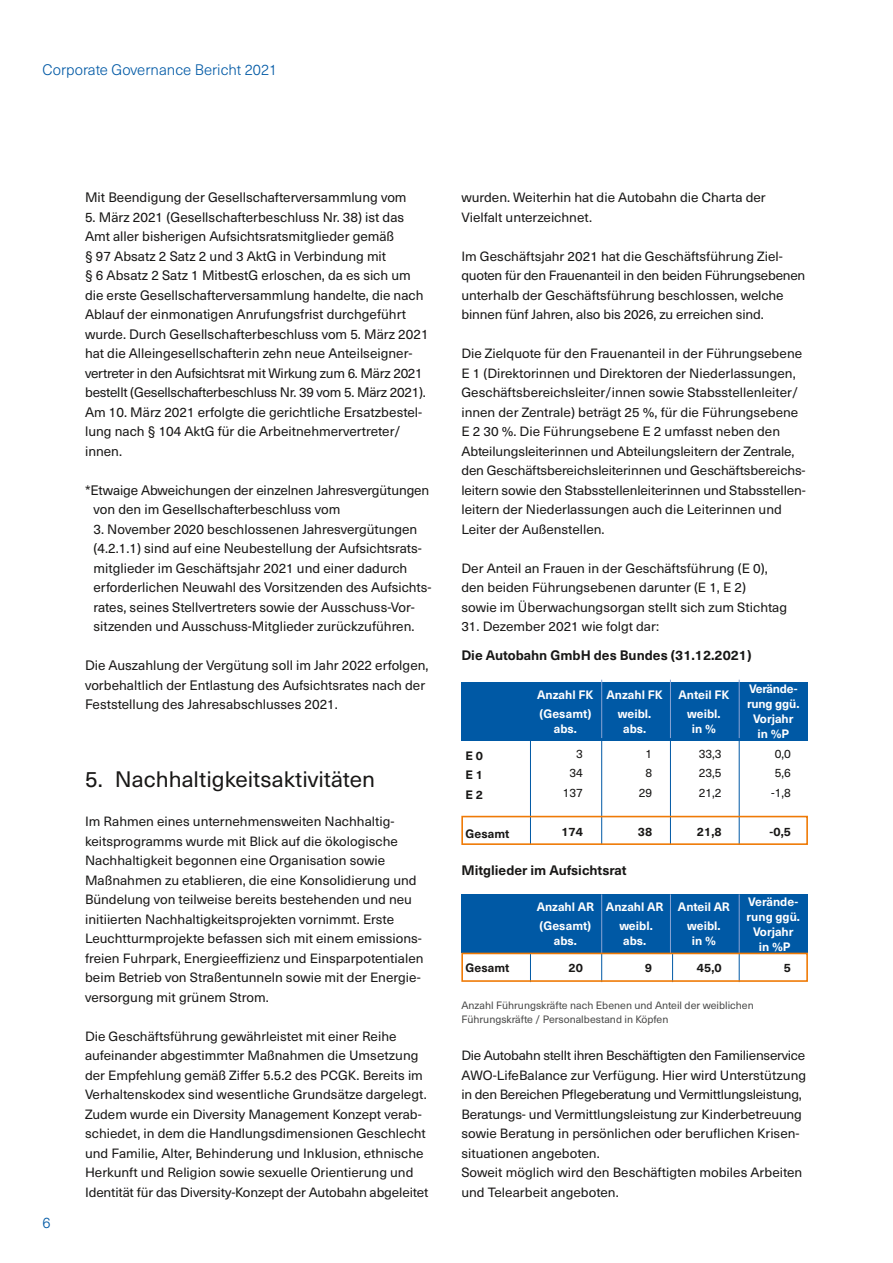
<style>
.page{position:relative;width:893px;height:1263px;background:#fff}
.page>*{position:absolute;margin:0;border:0;box-sizing:border-box;transform-origin:0 0}
.t1{font:22.05px "Neue Haas Unica W1 G";color:#181716}
.t2{font:300 15px "Neue Haas Unica W1 G";color:#0059a5}
.t3{font:13.5px/19.5px "Neue Haas Unica W1 G";color:#181716}
.t4{font:700 13.5px "Neue Haas Unica W1 G";color:#181716}
.t5{font:13.2px/19.5px "Neue Haas Unica W1 G";color:#181716}
.t6{font:700 12px/19.2px "Neue Haas Unica W1 G";color:#fff;text-align:center}
.t7{font:700 12px/19.5px "Neue Haas Unica W1 G";color:#181716;text-align:justify}
.t8{font:12px/19.5px "Neue Haas Unica W1 G";color:#181716;text-align:center}
.t9{font:700 12px/15px "Neue Haas Unica W1 G";letter-spacing:-.02em;color:#fff;text-align:center}
.t10{font:10.5px/13.5px "Neue Haas Unica W1 G";color:#484847}
</style>
<div class="page">
<hr style="left:530px;top:738px;width:1px;height:107px;background:#0059a5">
<div style="left:461px;top:682px;width:347px;height:58px;background:#0059a5"></div>
<hr style="left:739px;top:680px;width:1px;height:58px;background:#8aa4d4">
<hr style="left:670px;top:680px;width:1px;height:58px;background:#8aa4d4">
<hr style="left:601px;top:680px;width:1px;height:58px;background:#8aa4d4">
<hr style="left:739px;top:738px;width:1px;height:107px;background:#0059a5">
<hr style="left:670px;top:738px;width:1px;height:107px;background:#0059a5">
<hr style="left:601px;top:738px;width:1px;height:107px;background:#0059a5">
<div style="left:461px;top:816px;width:347px;height:29px;border:2px solid #ef7a06"></div>
<svg style="left:530px;top:956px;width:1px;height:23px"></svg>
<div style="left:461px;top:894px;width:347px;height:59px;background:#0059a5"></div>
<hr style="left:739px;top:894px;width:1px;height:59px;background:#8aa4d4">
<hr style="left:670px;top:894px;width:1px;height:59px;background:#8aa4d4">
<hr style="left:601px;top:894px;width:1px;height:59px;background:#8aa4d4">
<svg style="left:739px;top:956px;width:1px;height:23px"></svg>
<svg style="left:672px;top:956px;width:1px;height:23px"></svg>
<svg style="left:601px;top:956px;width:1px;height:23px"></svg>
<div style="left:461px;top:953px;width:347px;height:29px;border:2px solid #ef7a06"></div>
<p class="t2" style="left:43px;top:59px;width:236px">Corporate Governance Bericht 2021</p>
<p class="t2" style="left:43px;top:1211px;width:10px">6</p>
<p class="t3" style="left:85px;top:187px;width:323px">Mit Beendigung der Gesellschafterversammlung vom</p>
<p class="t3" style="left:85px;top:207px;width:345px">5. März 2021 (Gesellschafterbeschluss Nr. 38) ist das Amt aller bisherigen Aufsichtsratsmitglieder gemäß<br>§ 97 Absatz 2 Satz 2 und 3 AktG in Verbindung mit<br>§ 6 Absatz 2 Satz 1 MitbestG erloschen, da es sich um die erste Gesellschafterversammlung handelte, die nach Ablauf der einmonatigen Anrufungsfrist durchgeführt wurde. Durch Gesellschafterbeschluss vom 5. März 2021 hat die Alleingesellschafterin zehn neue Anteilseigner&shy;vertreter in den Aufsichtsrat mit Wirkung zum 6. März 2021 bestellt (Gesellschafterbeschluss Nr. 39 vom 5. März 2021).<br>Am 10. März 2021 erfolgte die gerichtliche Ersatzbestel&shy;lung nach § 104 AktG für die Arbeitnehmervertreter/ innen.</p>
<p class="t3" style="left:94px;top:479px;width:337px;text-indent:-9px">*Etwaige Abweichungen der einzelnen Jahresvergütungen von den im Gesellschafterbeschluss vom</p>
<p class="t3" style="left:94px;top:518px;width:340px">3. November 2020 beschlossenen Jahresvergütungen (4.2.1.1) sind auf eine Neubestellung der Aufsichtsrats&shy;mitglieder im Geschäftsjahr 2021 und einer dadurch erforderlichen Neuwahl des Vorsitzenden des Aufsichts&shy;rates, seines Stellvertreters sowie der Ausschuss-Vor&shy;sitzenden und Ausschuss-Mitglieder zurückzuführen.</p>
<p class="t3" style="left:85px;top:655px;width:345px">Die Auszahlung der Vergütung soll im Jahr 2022 erfolgen, vorbehaltlich der Entlastung des Aufsichtsrates nach der<br>Feststellung des Jahresabschlusses 2021.</p>
<h1 class="t1" style="left:85px;top:763px;width:291px">5. Nachhaltigkeitsaktivitäten</h1>
<p class="t5" style="left:85px;top:811px;width:340px">Im Rahmen eines unternehmensweiten Nachhaltig&shy;keitsprogramms wurde mit Blick auf die ökologische Nachhaltigkeit begonnen eine Organisation sowie Maßnahmen zu etablieren, die eine Konsolidierung und Bündelung von teilweise bereits bestehenden und neu initiierten Nachhaltigkeitsprojekten vornimmt. Erste Leuchtturmprojekte befassen sich mit einem emissions&shy;freien Fuhrpark, Energieeffizienz und Einsparpotentialen beim Betrieb von Straßentunneln sowie mit der Energie&shy;versorgung mit grünem Strom.</p>
<p class="t5" style="left:85px;top:1026px;width:345px">Die Geschäftsführung gewährleistet mit einer Reihe aufeinander abgestimmter Maßnahmen die Umsetzung der Empfehlung gemäß Ziffer 5.5.2 des PCGK. Bereits im Verhaltenskodex sind wesentliche Grundsätze dargelegt.<br>Zudem wurde ein Diversity Management Konzept verab&shy;schiedet, in dem die Handlungsdimensionen Geschlecht und Familie, Alter, Behinderung und Inklusion, ethnische Herkunft und Religion sowie sexuelle Orientierung und Identität für das Diversity-Konzept der Autobahn abgeleitet</p>
<p class="t5" style="left:461px;top:187px;width:306px">wurden. Weiterhin hat die Autobahn die Charta der<br>Vielfalt unterzeichnet.</p>
<p class="t5" style="left:461px;top:246px;width:345px">Im Geschäftsjahr 2021 hat die Geschäftsführung Ziel&shy;quoten für den Frauenanteil in den beiden Führungsebenen unterhalb der Geschäftsführung beschlossen, welche binnen fünf Jahren, also bis 2026, zu erreichen sind.</p>
<p class="t5" style="left:461px;top:343px;width:346px">Die Zielquote für den Frauenanteil in der Führungsebene E 1 (Direktorinnen und Direktoren der Niederlassungen, Geschäftsbereichsleiter/innen sowie Stabsstellenleiter/ innen der Zentrale) beträgt 25 %, für die Führungsebene E 2 30 %. Die Führungsebene E 2 umfasst neben den Abteilungsleiterinnen und Abteilungsleitern der Zentrale, den Geschäftsbereichsleiterinnen und Geschäftsbereichs&shy;leitern sowie den Stabsstellenleiterinnen und Stabsstellen&shy;leitern der Niederlassungen auch die Leiterinnen und Leiter der Außenstellen.</p>
<p class="t5" style="left:461px;top:558px;width:327px">Der Anteil an Frauen in der Geschäftsführung (E 0), den beiden Führungsebenen darunter (E 1, E 2)<br>sowie im Überwachungsorgan stellt sich zum Stichtag</p>
<p class="t5" style="left:461px;top:616px;width:199px">31. Dezember 2021 wie folgt dar:</p>
<p class="t4" style="left:461px;top:645px;width:292px">Die Autobahn GmbH des Bundes (31.12.2021)</p>
<p class="t7" style="left:466px;top:745px;width:19px">E 0<br>E 1<br>E 2</p>
<p class="t7" style="left:466px;top:823px;width:45px">Gesamt</p>
<p class="t6" style="left:537px;top:684px;width:58px;text-align:left">Anzahl FK (Gesamt)</p>
<p class="t6" style="left:554px;top:718px;width:25px">abs.</p>
<p class="t8" style="left:563px;top:743px;width:22px;text-align:right">3<br>34<br>137</p>
<p class="t7" style="left:561px;top:821px;width:23px">174</p>
<p class="t6" style="left:607px;top:684px;width:58px">Anzahl FK weibl.</p>
<p class="t6" style="left:623px;top:718px;width:25px">abs.</p>
<p class="t8" style="left:639px;top:743px;width:15px">1<br>8<br>29</p>
<p class="t7" style="left:638px;top:821px;width:16px">38</p>
<p class="t4" style="left:461px;top:860px;width:167px">Mitglieder im Aufsichtsrat</p>
<p class="t6" style="left:537px;top:896px;width:59px;text-align:left">Anzahl AR (Gesamt)</p>
<p class="t6" style="left:554px;top:931px;width:25px">abs.</p>
<p class="t6" style="left:606px;top:896px;width:59px">Anzahl AR weibl.</p>
<p class="t6" style="left:623px;top:931px;width:25px">abs.</p>
<p class="t6" style="left:678px;top:684px;width:52px">Anteil FK weibl.</p>
<p class="t6" style="left:692px;top:718px;width:26px">in %</p>
<p class="t8" style="left:699px;top:743px;width:24px;text-align:justify">33,3<br>23,5<br>21,2</p>
<p class="t7" style="left:697px;top:821px;width:26px">21,8</p>
<p class="t6" style="left:678px;top:896px;width:54px">Anteil AR weibl.</p>
<p class="t6" style="left:692px;top:931px;width:26px">in %</p>
<p class="t9" style="left:747px;top:680px;width:54px">Verände&shy;rung ggü.<br>Vorjahr in %P</p>
<p class="t8" style="left:771px;top:743px;width:21px">0,0<br>5,6 -1,8</p>
<p class="t7" style="left:770px;top:821px;width:23px">-0,5</p>
<p class="t6" style="left:747px;top:893px;width:55px;line-height:15px">Verände&shy;rung ggü.<br>Vorjahr in %P</p>
<p class="t7" style="left:466px;top:957px;width:45px">Gesamt</p>
<p class="t7" style="left:569px;top:957px;width:16px">20</p>
<p class="t7" style="left:645px;top:957px;width:9px">9</p>
<p class="t7" style="left:697px;top:957px;width:26px">45,0</p>
<p class="t7" style="left:784px;top:957px;width:9px">5</p>
<p class="t10" style="left:461px;top:998px;width:294px">Anzahl Führungskräfte nach Ebenen und Anteil der weiblichen<br>Führungskräfte / Personalbestand in Köpfen</p>
<p class="t5" style="left:461px;top:1045px;width:346px">Die Autobahn stellt ihren Beschäftigten den Familienservice AWO-LifeBalance zur Verfügung. Hier wird Unterstützung in den Bereichen Pflegeberatung und Vermittlungsleistung, Beratungs- und Vermittlungsleistung zur Kinderbetreuung sowie Beratung in persönlichen oder beruflichen Krisen&shy;situationen angeboten.<br>Soweit möglich wird den Beschäftigten mobiles Arbeiten und Telearbeit angeboten.</p>
</div>
